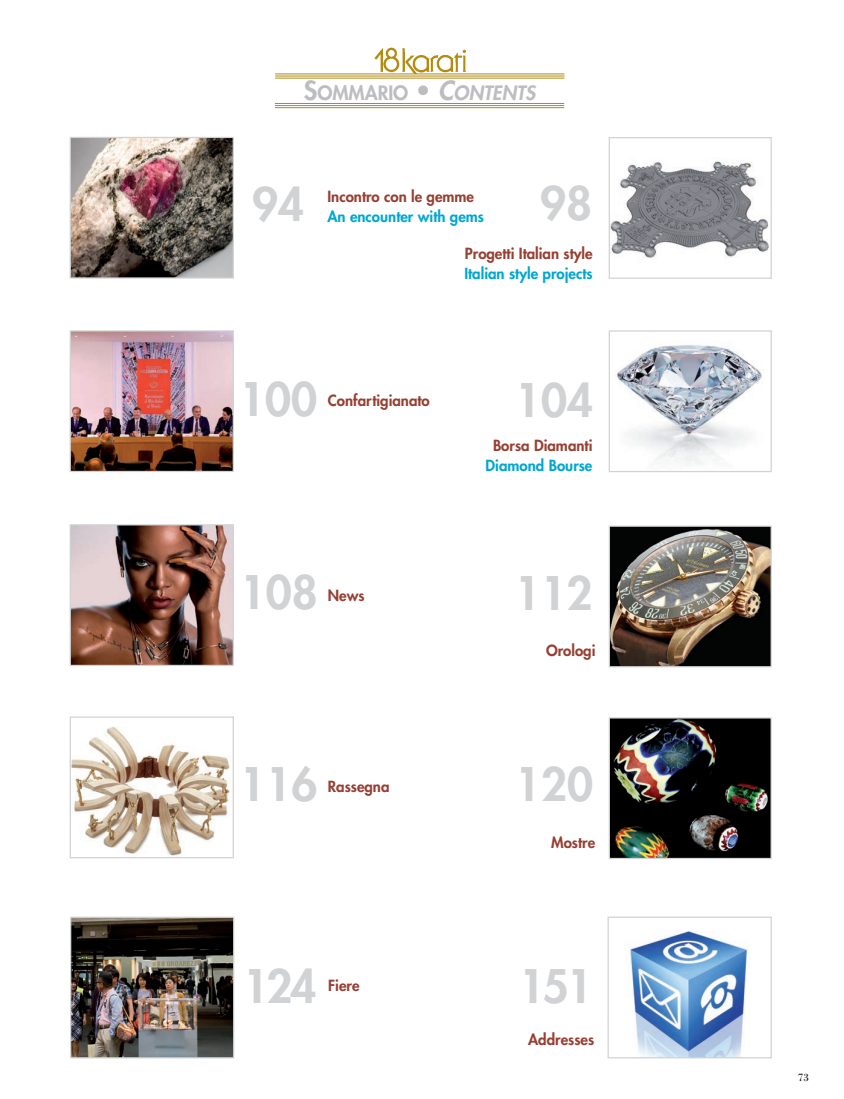
<style>
.page{position:relative;width:844px;height:1099px;background:#fff}
.page>*{position:absolute;margin:0;border:0;box-sizing:border-box;transform-origin:0 0}
.t1{font:800 45px "Futura";color:#d1d2d4}
.t2{font:800 19.25px "Futura";color:#bcbdc0}
.t3{font:800 15px/20px "Futura";color:#964033}
.t4{font:800 15px/20px "Futura";color:#00a7d0}
.t5{font:11.25px "Bodoni";color:#231f20}
.s1{font-size:25.75px}
.s2{font-style:italic;font-size:25.75px}
.s3{font-style:italic}
.s4{color:#964033}
.s5{color:#00a7d0}
</style>
<div class="page">
<img style="left:72px;top:526px;width:160px;height:138px">
<div style="left:70px;top:524px;width:164px;height:142px;border:1px solid #d1d2d4"></div>
<img style="left:630px;top:931px;width:118px;height:125px">
<div style="left:607px;top:916px;width:164px;height:142px;border:1px solid #d1d2d4"></div>
<img style="left:72px;top:139px;width:160px;height:137px">
<div style="left:70px;top:137px;width:164px;height:141px;border:1px solid #d1d2d4"></div>
<img style="left:610px;top:161px;width:159px;height:97px">
<div style="left:608px;top:137px;width:163px;height:142px;border:1px solid #d1d2d4"></div>
<img style="left:615px;top:345px;width:148px;height:121px">
<div style="left:608px;top:330px;width:163px;height:142px;border:1px solid #d1d2d4"></div>
<img style="left:72px;top:332px;width:160px;height:138px">
<div style="left:70px;top:330px;width:164px;height:142px;border:1px solid #d1d2d4"></div>
<img style="left:610px;top:527px;width:159px;height:138px">
<div style="left:608px;top:525px;width:163px;height:142px;border:1px solid #d1d2d4"></div>
<img style="left:610px;top:719px;width:159px;height:138px">
<div style="left:608px;top:717px;width:163px;height:142px;border:1px solid #d1d2d4"></div>
<img style="left:72px;top:726px;width:158px;height:130px">
<div style="left:70px;top:716px;width:164px;height:142px;border:1px solid #d1d2d4"></div>
<img style="left:374px;top:47px;width:91px;height:26px">
<hr style="left:275px;top:103px;width:289px;height:1px;background:#b48b0f">
<hr style="left:275px;top:105px;width:289px;height:1px;background:#b48b0f">
<hr style="left:275px;top:107px;width:289px;height:1px;background:#b48b0f">
<hr style="left:275px;top:73px;width:289px;height:1px;background:#b48b0f">
<hr style="left:275px;top:76px;width:289px;height:1px;background:#b48b0f">
<hr style="left:275px;top:78px;width:289px;height:1px;background:#b48b0f">
<img style="left:72px;top:918px;width:160px;height:138px">
<div style="left:70px;top:916px;width:164px;height:142px;border:1px solid #d1d2d4"></div>
<p class="t2" style="left:304px;top:84px;width:233px"><span class="s1">S</span>OMMARIO <span class="s1">•</span> <span class="s2">C</span><span class="s3">ONTENTS</span></p>
<p class="t1" style="left:252px;top:183px;width:54px">94</p>
<p class="t4" style="left:327px;top:187px;width:158px"><span class="s4">Incontro con le gemme<br></span>An encounter with gems</p>
<p class="t1" style="left:540px;top:182px;width:54px">98</p>
<p class="t3" style="left:464px;top:245px;width:130px">Progetti Italian style<br><span class="s5">Italian style projects</span></p>
<p class="t1" style="left:239px;top:378px;width:80px">100</p>
<p class="t3" style="left:328px;top:391px;width:103px">Confartigianato</p>
<p class="t1" style="left:515px;top:379px;width:80px">104</p>
<p class="t1" style="left:240px;top:570px;width:80px">108</p>
<p class="t3" style="left:328px;top:586px;width:38px">News</p>
<p class="t1" style="left:239px;top:762px;width:80px">116</p>
<p class="t3" style="left:328px;top:777px;width:63px">Rassegna</p>
<p class="t1" style="left:243px;top:965px;width:75px">124</p>
<p class="t3" style="left:328px;top:976px;width:33px">Fiere</p>
<p class="t3" style="left:485px;top:437px;width:108px;text-align:center">Borsa Diamanti<br><span class="s5">Diamond Bourse</span></p>
<p class="t1" style="left:514px;top:571px;width:80px">112</p>
<p class="t3" style="left:546px;top:641px;width:51px">Orologi</p>
<p class="t1" style="left:515px;top:762px;width:80px">120</p>
<p class="t3" style="left:551px;top:833px;width:46px">Mostre</p>
<p class="t1" style="left:519px;top:965px;width:75px">151</p>
<p class="t3" style="left:528px;top:1030px;width:68px">Addresses</p>
<p class="t5" style="left:797px;top:1070px;width:13px">73</p>
</div>
